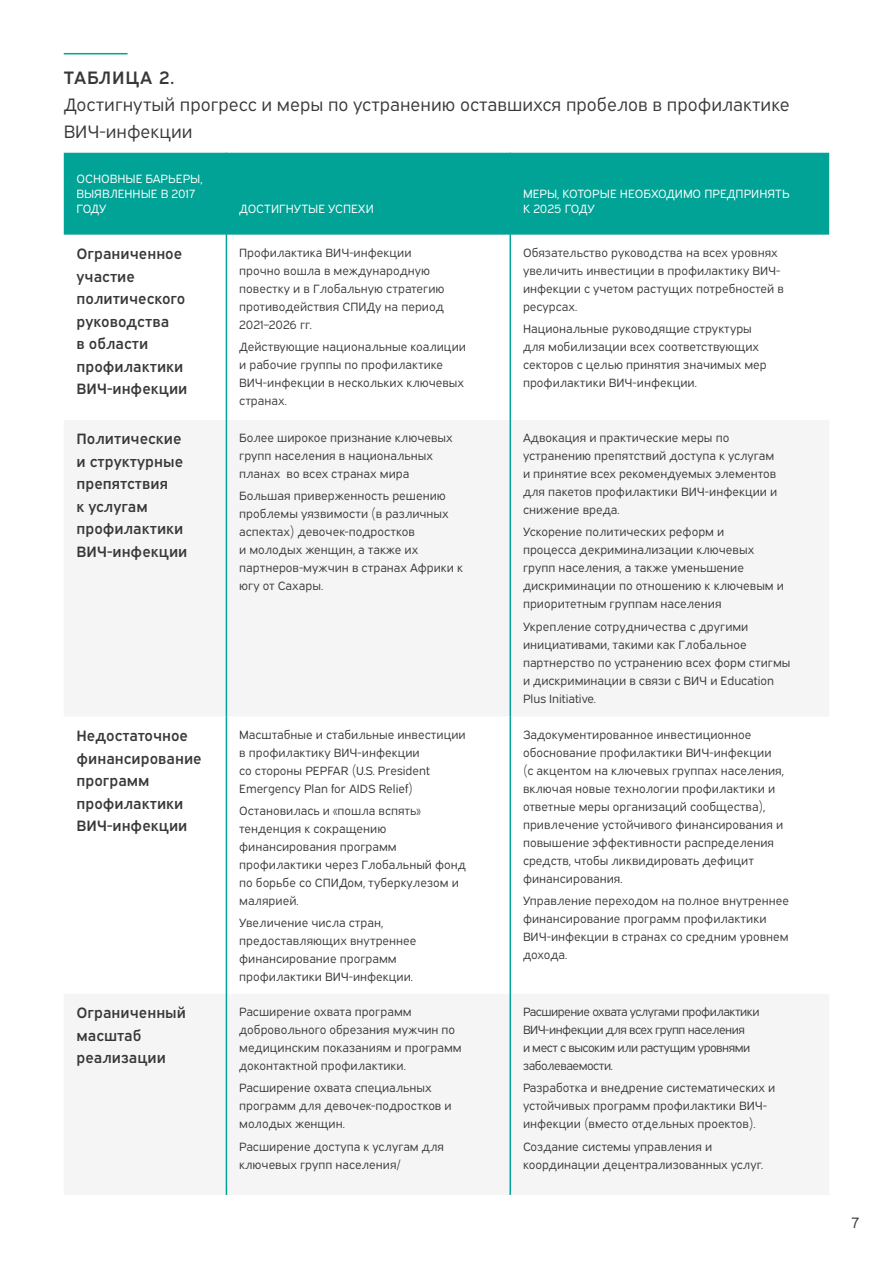
<style>
.page{position:relative;width:893px;height:1263px;background:#fff}
.page>*{position:absolute;margin:0;border:0;box-sizing:border-box;transform-origin:0 0}
.H2_-_Tables_and_Figu{font:18px/27px "Expressway Bk";color:#383838}
.Table_-_H2{font:15px/22.5px "Expressway Sb";color:#383838}
.t1{font:15px "Expressway Bk";color:#383838}
.Table_-_text{font:12px/18px "Expressway Bk";color:#383838}
.Table_-_text-2{font:12px/18px "Expressway Bk";letter-spacing:-.04em;color:#383838}
.Table_-_H1{font:12px/15px "Expressway Bk";color:#fff}
.s1{font-family:"Expressway Sb"}
</style>
<div class="page">
<hr style="left:64px;top:53px;width:64px;height:1px;background:#00a396">
<div style="left:64px;top:153px;width:765px;height:82px;background:#00a396"></div>
<hr style="left:226px;top:153px;width:1px;height:82px;background:#00a396">
<hr style="left:509px;top:153px;width:2px;height:82px;background:#00a396">
<hr style="left:226px;top:420px;width:1px;height:296px;background:#00a396">
<hr style="left:509px;top:420px;width:2px;height:296px;background:#00a396">
<hr style="left:226px;top:716px;width:1px;height:278px;background:#00a396">
<hr style="left:509px;top:716px;width:2px;height:278px;background:#00a396">
<hr style="left:226px;top:994px;width:1px;height:201px;background:#00a396">
<hr style="left:509px;top:994px;width:2px;height:201px;background:#00a396">
<hr style="left:226px;top:235px;width:1px;height:185px;background:#00a396">
<hr style="left:509px;top:235px;width:2px;height:185px;background:#00a396">
<p class="H2_-_Tables_and_Figu" style="left:64px;top:63px;width:728px"><span class="s1">ТАБЛИЦА 2.<br></span>Достигнутый прогресс и меры по устранению оставшихся пробелов в профилактике<br>ВИЧ-инфекции</p>
<p class="Table_-_H1" style="left:77px;top:170px;width:128px">ОСНОВНЫЕ БАРЬЕРЫ,<br>ВЫЯВЛЕННЫЕ В 2017<br>ГОДУ</p>
<p class="Table_-_H1" style="left:523px;top:185px;width:268px">МЕРЫ, КОТОРЫЕ НЕОБХОДИМО ПРЕДПРИНЯТЬ<br>К 2025 ГОДУ</p>
<p class="Table_-_H1" style="left:239px;top:200px;width:136px">ДОСТИГНУТЫЕ УСПЕХИ</p>
<p class="Table_-_H2" style="left:77px;top:241px;width:112px">Ограниченное участие политического руководства<br>в области профилактики<br>ВИЧ-инфекции</p>
<p class="Table_-_text" style="left:239px;top:242px;width:207px">Профилактика ВИЧ-инфекции прочно вошла в международную повестку и в Глобальную стратегию противодействия СПИДу на период<br>2021–2026 гг.</p>
<p class="Table_-_text" style="left:239px;top:337px;width:228px">Действующие национальные коалиции и рабочие группы по профилактике<br>ВИЧ-инфекции в нескольких ключевых странах.</p>
<p class="Table_-_H2" style="left:77px;top:426px;width:112px">Политические и структурные препятствия<br>к услугам профилактики<br>ВИЧ-инфекции</p>
<p class="Table_-_text" style="left:239px;top:428px;width:215px">Более широкое признание ключевых групп населения в национальных планах во всех странах мира</p>
<p class="Table_-_text" style="left:239px;top:486px;width:225px">Большая приверженность решению проблемы уязвимости (в различных аспектах) девочек-подростков<br>и молодых женщин, а также их партнеров-мужчин в странах Африки к югу от Сахары.</p>
<p class="Table_-_H2" style="left:77px;top:723px;width:127px">Недостаточное финансирование программ профилактики<br>ВИЧ-инфекции</p>
<p class="Table_-_text" style="left:239px;top:724px;width:228px">Масштабные и стабильные инвестиции в профилактику ВИЧ-инфекции<br>со стороны PEPFAR (U.S. President Emergency Plan for AIDS Relief)</p>
<p class="Table_-_text" style="left:239px;top:800px;width:228px">Остановилась и «пошла вспять» тенденция к сокращению финансирования программ профилактики через Глобальный фонд по борьбе со СПИДом, туберкулезом и малярией.</p>
<p class="Table_-_text" style="left:239px;top:913px;width:179px">Увеличение числа стран, предоставляющих внутреннее финансирование программ профилактики ВИЧ-инфекции.</p>
<p class="Table_-_H2" style="left:77px;top:1000px;width:111px">Ограниченный масштаб реализации</p>
<p class="Table_-_text" style="left:239px;top:1002px;width:224px">Расширение охвата программ добровольного обрезания мужчин по медицинским показаниям и программ доконтактной профилактики.</p>
<p class="Table_-_text" style="left:239px;top:1078px;width:214px">Расширение охвата специальных программ для девочек-подростков и молодых женщин.</p>
<p class="Table_-_text" style="left:239px;top:1136px;width:206px">Расширение доступа к услугам для ключевых групп населения/</p>
<p class="Table_-_text" style="left:523px;top:242px;width:262px">Обязательство руководства на всех уровнях увеличить инвестиции в профилактику ВИЧ&shy;инфекции с учетом растущих потребностей в ресурсах.</p>
<p class="Table_-_text" style="left:523px;top:319px;width:245px">Национальные руководящие структуры для мобилизации всех соответствующих секторов с целью принятия значимых мер профилактики ВИЧ-инфекции.</p>
<p class="Table_-_text" style="left:523px;top:428px;width:256px">Адвокация и практические меры по устранению препятствий доступа к услугам и принятие всех рекомендуемых элементов для пакетов профилактики ВИЧ-инфекции и снижение вреда.</p>
<p class="Table_-_text" style="left:523px;top:522px;width:262px">Ускорение политических реформ и<br>процесса декриминализации ключевых групп населения, а также уменьшение дискриминации по отношению к ключевым и приоритетным группам населения</p>
<p class="Table_-_text" style="left:523px;top:616px;width:269px">Укрепление сотрудничества с другими инициативами, такими как Глобальное партнерство по устранению всех форм стигмы и дискриминации в связи с ВИЧ и Education Plus Initiative.</p>
<p class="Table_-_text" style="left:523px;top:724px;width:262px">Задокументированное инвестиционное обоснование профилактики ВИЧ-инфекции (с акцентом на ключевых группах населения, включая новые технологии профилактики и ответные меры организаций сообщества), привлечение устойчивого финансирования и повышение эффективности распределения средств, чтобы ликвидировать дефицит финансирования.</p>
<p class="Table_-_text" style="left:523px;top:890px;width:268px">Управление переходом на полное внутреннее финансирование программ профилактики ВИЧ-инфекции в странах со средним уровнем дохода.</p>
<p class="Table_-_text-2" style="left:523px;top:1002px;width:238px">Расширение охвата услугами профилактики ВИЧ-инфекции для всех групп населения<br>и мест с высоким или растущим уровнями заболеваемости.</p>
<p class="Table_-_text" style="left:523px;top:1078px;width:254px">Разработка и внедрение систематических и устойчивых программ профилактики ВИЧ&shy;инфекции (вместо отдельных проектов).</p>
<p class="Table_-_text" style="left:523px;top:1136px;width:241px">Создание системы управления и координации децентрализованных услуг.</p>
<p class="t1" style="left:851px;top:1211px;width:9px">7</p>
</div>
